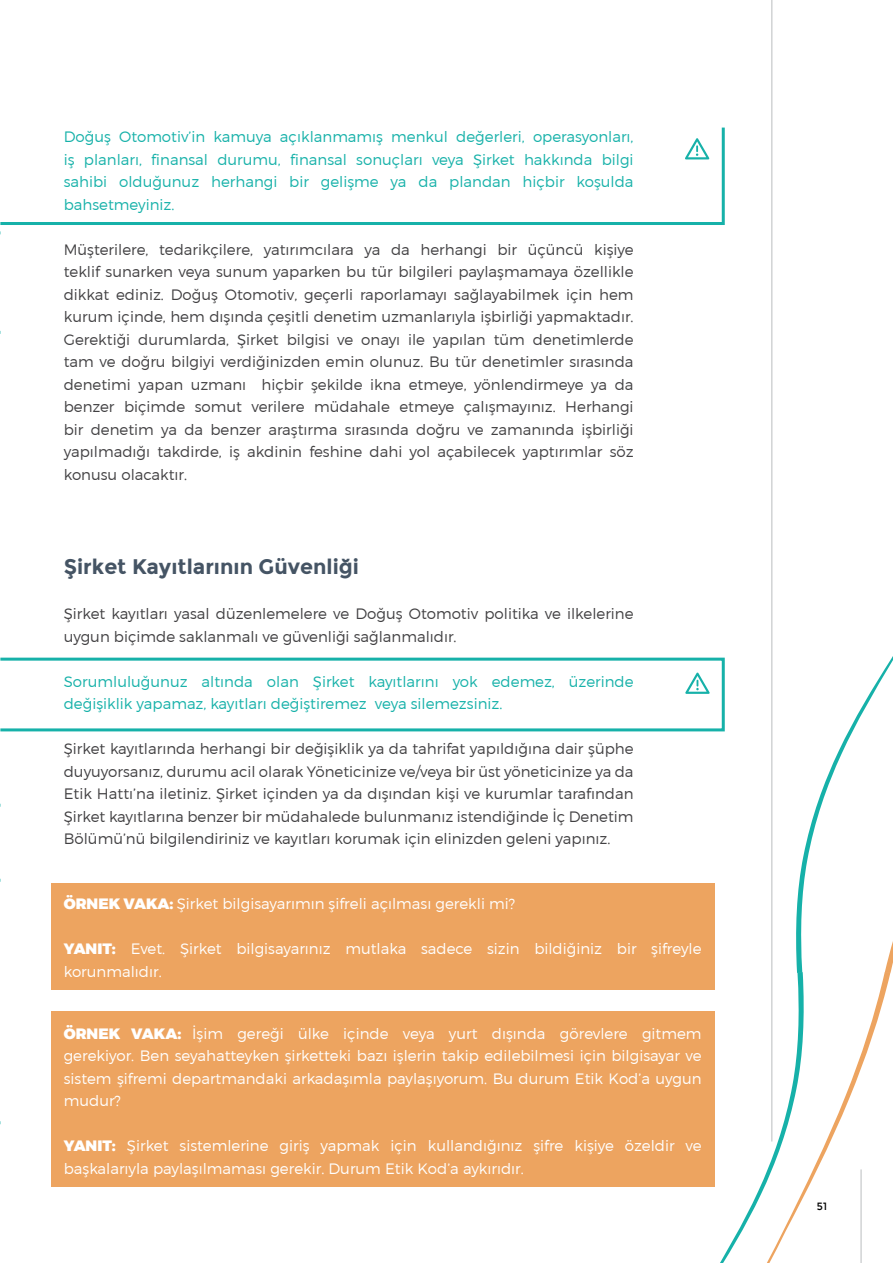
<style>
.page{position:relative;width:893px;height:1263px;background:#fff}
.page>*{position:absolute;margin:0;border:0;box-sizing:border-box;transform-origin:0 0}
.t1{font:700 21px "Montserrat";color:#455464}
.t2{font:300 15px/22.5px "Montserrat";color:#414042;text-align:justify}
.t3{font:300 15px/22.5px "Montserrat";color:#fff}
.t4{font:300 15px/22.5px "Montserrat";color:#16b1a9;text-align:justify}
.t5{font:10.5px "Montserrat";color:#000}
.s1{font-weight:900}
</style>
<div class="page">
<hr style="left:771px;top:0;width:1px;height:1141px;background:#d1d3d4">
<svg style="left:796px;top:656px;width:97px;height:317px"></svg>
<svg style="left:805px;top:972px;width:85px;height:291px"></svg>
<svg style="left:714px;top:972px;width:91px;height:291px"></svg>
<div style="left:51px;top:884px;width:663px;height:106px;background:#eda460"></div>
<svg style="left:0;top:127px;width:725px;height:98px"></svg>
<svg style="left:685px;top:138px;width:24px;height:21px"></svg>
<svg style="left:0;top:658px;width:725px;height:73px"></svg>
<svg style="left:685px;top:673px;width:25px;height:21px"></svg>
<div style="left:51px;top:1011px;width:663px;height:176px;background:#eda460"></div>
<p class="t4" style="left:64px;top:125px;width:571px">Doğuş Otomotiv’in kamuya açıklanmamış menkul değerleri, operasyonları, iş planları, finansal durumu, finansal sonuçları veya Şirket hakkında bilgi sahibi olduğunuz herhangi bir gelişme ya da plandan hiçbir koşulda bahsetmeyiniz.</p>
<p class="t2" style="left:64px;top:238px;width:571px">Müşterilere, tedarikçilere, yatırımcılara ya da herhangi bir üçüncü kişiye teklif sunarken veya sunum yaparken bu tür bilgileri paylaşmamaya özellikle dikkat ediniz. Doğuş Otomotiv, geçerli raporlamayı sağlayabilmek için hem kurum içinde, hem dışında çeşitli denetim uzmanlarıyla işbirliği yapmaktadır.<br>Gerektiği durumlarda, Şirket bilgisi ve onayı ile yapılan tüm denetimlerde tam ve doğru bilgiyi verdiğinizden emin olunuz. Bu tür denetimler sırasında denetimi yapan uzmanı hiçbir şekilde ikna etmeye, yönlendirmeye ya da benzer biçimde somut verilere müdahale etmeye çalışmayınız. Herhangi bir denetim ya da benzer araştırma sırasında doğru ve zamanında işbirliği yapılmadığı takdirde, iş akdinin feshine dahi yol açabilecek yaptırımlar söz konusu olacaktır.</p>
<h1 class="t1" style="left:64px;top:554px;width:297px">Şirket Kayıtlarının Güvenliği</h1>
<p class="t2" style="left:64px;top:602px;width:571px">Şirket kayıtları yasal düzenlemelere ve Doğuş Otomotiv politika ve ilkelerine uygun biçimde saklanmalı ve güvenliği sağlanmalıdır.</p>
<p class="t4" style="left:64px;top:670px;width:571px">Sorumluluğunuz altında olan Şirket kayıtlarını yok edemez, üzerinde değişiklik yapamaz, kayıtları değiştiremez veya silemezsiniz.</p>
<p class="t2" style="left:64px;top:737px;width:571px">Şirket kayıtlarında herhangi bir değişiklik ya da tahrifat yapıldığına dair şüphe duyuyorsanız, durumu acil olarak Yöneticinize ve/veya bir üst yöneticinize ya da Etik Hattı’na iletiniz. Şirket içinden ya da dışından kişi ve kurumlar tarafından Şirket kayıtlarına benzer bir müdahalede bulunmanız istendiğinde İç Denetim Bölümü’nü bilgilendiriniz ve kayıtları korumak için elinizden geleni yapınız.</p>
<p class="t3" style="left:64px;top:892px;width:453px"><span class="s1">ÖRNEK VAKA:</span> Şirket bilgisayarımın şifreli açılması gerekli mi?</p>
<p class="t3" style="left:64px;top:937px;width:639px"><span class="s1">YANIT:</span> Evet. Şirket bilgisayarınız mutlaka sadece sizin bildiğiniz bir şifreyle korunmalıdır.</p>
<p class="t3" style="left:64px;top:1022px;width:639px;text-align:justify"><span class="s1">ÖRNEK VAKA:</span> İşim gereği ülke içinde veya yurt dışında görevlere gitmem gerekiyor. Ben seyahatteyken şirketteki bazı işlerin takip edilebilmesi için bilgisayar ve sistem şifremi departmandaki arkadaşımla paylaşıyorum. Bu durum Etik Kod’a uygun mudur?</p>
<p class="t3" style="left:64px;top:1134px;width:639px"><span class="s1">YANIT:</span> Şirket sistemlerine giriş yapmak için kullandığınız şifre kişiye özeldir ve başkalarıyla paylaşılmaması gerekir. Durum Etik Kod’a aykırıdır.</p>
<p class="t5" style="left:817px;top:1200px;width:12px">51</p>
</div>
